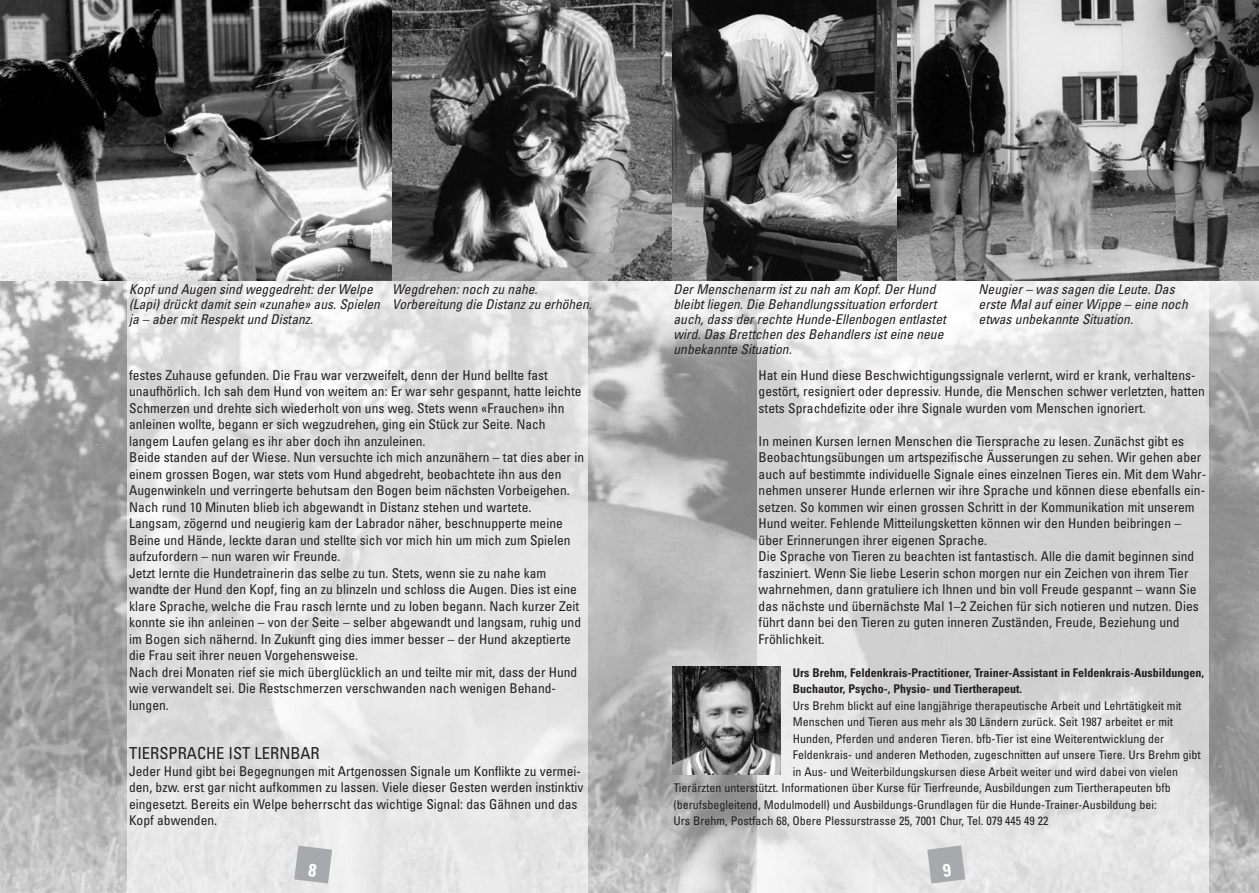
<style>
.page{position:relative;width:1259px;height:893px;background:#fff}
.page>*{position:absolute;margin:0;border:0;box-sizing:border-box;transform-origin:0 0}
.t1{font:condensed 16.5px "Univers";color:#231f20}
.t2{font:condensed 13.5px/16.5px "Univers";color:#231f20}
.t3{font:italic condensed 13.5px/15px "Univers";color:#231f20}
.t4{font:condensed 12px "Univers";color:#231f20}
.t5{font:700 condensed 12px/16.5px "Univers";color:#231f20}
</style>
<div class="page">
<img style="left:0;top:281px;width:1258px;height:611px">
<img style="left:128px;top:281px;width:459px;height:611px">
<img style="left:0;top:0;width:1258px;height:281px">
<img style="left:757px;top:131px;width:451px;height:761px">
<img style="left:672px;top:666px;width:108px;height:108px">
<svg style="left:294px;top:845px;width:38px;height:38px"></svg>
<svg style="left:927px;top:845px;width:38px;height:38px"></svg>
<p class="t3" style="left:129px;top:283px;width:252px">Kopf und Augen sind weggedreht: der Welpe (Lapi) drückt damit sein «zunahe» aus. Spielen ja – aber mit Respekt und Distanz.</p>
<p class="t3" style="left:392px;top:283px;width:201px">Wegdrehen: noch zu nahe.<br>Vorbereitung die Distanz zu erhöhen.</p>
<p class="t2" style="left:129px;top:368px;width:456px">festes Zuhause gefunden. Die Frau war verzweifelt, denn der Hund bellte fast unaufhörlich. Ich sah dem Hund von weitem an: Er war sehr gespannt, hatte leichte Schmerzen und drehte sich wiederholt von uns weg. Stets wenn «Frauchen» ihn anleinen wollte, begann er sich wegzudrehen, ging ein Stück zur Seite. Nach langem Laufen gelang es ihr aber doch ihn anzuleinen.<br>Beide standen auf der Wiese. Nun versuchte ich mich anzunähern – tat dies aber in einem grossen Bogen, war stets vom Hund abgedreht, beobachtete ihn aus den Augenwinkeln und verringerte behutsam den Bogen beim nächsten Vorbeigehen.<br>Nach rund 10 Minuten blieb ich abgewandt in Distanz stehen und wartete.<br>Langsam, zögernd und neugierig kam der Labrador näher, beschnupperte meine Beine und Hände, leckte daran und stellte sich vor mich hin um mich zum Spielen aufzufordern – nun waren wir Freunde.<br>Jetzt lernte die Hundetrainerin das selbe zu tun. Stets, wenn sie zu nahe kam wandte der Hund den Kopf, fing an zu blinzeln und schloss die Augen. Dies ist eine klare Sprache, welche die Frau rasch lernte und zu loben begann. Nach kurzer Zeit konnte sie ihn anleinen – von der Seite – selber abgewandt und langsam, ruhig und im Bogen sich nähernd. In Zukunft ging dies immer besser – der Hund akzeptierte die Frau seit ihrer neuen Vorgehensweise.<br>Nach drei Monaten rief sie mich überglücklich an und teilte mir mit, dass der Hund wie verwandelt sei. Die Restschmerzen verschwanden nach wenigen Behand&shy;lungen.</p>
<p class="t1" style="left:129px;top:747px;width:192px">TIERSPRACHE IST LERNBAR</p>
<p class="t2" style="left:129px;top:764px;width:456px">Jeder Hund gibt bei Begegnungen mit Artgenossen Signale um Konflikte zu vermei&shy;den, bzw. erst gar nicht aufkommen zu lassen. Viele dieser Gesten werden instinktiv eingesetzt. Bereits ein Welpe beherrscht das wichtige Signal: das Gähnen und das Kopf abwenden.</p>
<p class="t3" style="left:673px;top:283px;width:274px">Der Menschenarm ist zu nah am Kopf. Der Hund bleibt liegen. Die Behandlungssituation erfordert auch, dass der rechte Hunde-Ellenbogen entlastet wird. Das Brettchen des Behandlers ist eine neue unbekannte Situation.</p>
<p class="t3" style="left:978px;top:283px;width:211px">Neugier – was sagen die Leute. Das erste Mal auf einer Wippe – eine noch etwas unbekannte Situation.</p>
<p class="t2" style="left:758px;top:368px;width:448px">Hat ein Hund diese Beschwichtigungssignale verlernt, wird er krank, verhaltens&shy;gestört, resigniert oder depressiv. Hunde, die Menschen schwer verletzten, hatten stets Sprachdefizite oder ihre Signale wurden vom Menschen ignoriert.</p>
<p class="t2" style="left:758px;top:434px;width:449px">In meinen Kursen lernen Menschen die Tiersprache zu lesen. Zunächst gibt es Beobachtungsübungen um artspezifische Äusserungen zu sehen. Wir gehen aber auch auf bestimmte individuelle Signale eines einzelnen Tieres ein. Mit dem Wahr&shy;nehmen unserer Hunde erlernen wir ihre Sprache und können diese ebenfalls ein&shy;setzen. So kommen wir einen grossen Schritt in der Kommunikation mit unserem Hund weiter. Fehlende Mitteilungsketten können wir den Hunden beibringen – über Erinnerungen ihrer eigenen Sprache.<br>Die Sprache von Tieren zu beachten ist fantastisch. Alle die damit beginnen sind fasziniert. Wenn Sie liebe Leserin schon morgen nur ein Zeichen von ihrem Tier wahrnehmen, dann gratuliere ich Ihnen und bin voll Freude gespannt – wann Sie das nächste und übernächste Mal 1–2 Zeichen für sich notieren und nutzen. Dies führt dann bei den Tieren zu guten inneren Zuständen, Freude, Beziehung und Fröhlichkeit.</p>
<p class="t5" style="left:793px;top:665px;width:413px">Urs Brehm, Feldenkrais-Practitioner, Trainer-Assistant in Feldenkrais-Ausbildungen,<br>Buchautor, Psycho-, Physio- und Tiertherapeut.</p>
<p class="t4" style="left:793px;top:701px;width:390px">Urs Brehm blickt auf eine langjährige therapeutische Arbeit und Lehrtätigkeit mit</p>
<p class="t4" style="left:793px;top:717px;width:381px">Menschen und Tieren aus mehr als 30 Ländern zurück. Seit 1987 arbeitet er mit</p>
<p class="t4" style="left:793px;top:734px;width:373px">Hunden, Pferden und anderen Tieren. bfb-Tier ist eine Weiterentwicklung der</p>
<p class="t4" style="left:793px;top:750px;width:409px">Feldenkrais- und anderen Methoden, zugeschnitten auf unsere Tiere. Urs Brehm gibt</p>
<p class="t4" style="left:793px;top:767px;width:387px">in Aus- und Weiterbildungskursen diese Arbeit weiter und wird dabei von vielen</p>
<p class="t4" style="left:673px;top:783px;width:499px">Tierärzten unterstützt. Informationen über Kurse für Tierfreunde, Ausbildungen zum Tiertherapeuten bfb</p>
<p class="t4" style="left:673px;top:800px;width:484px">(berufsbegleitend, Modulmodell) und Ausbildungs-Grundlagen für die Hunde-Trainer-Ausbildung bei:</p>
<p class="t4" style="left:673px;top:816px;width:376px">Urs Brehm, Postfach 68, Obere Plessurstrasse 25, 7001 Chur, Tel. 079 445 49 22</p>
</div>
